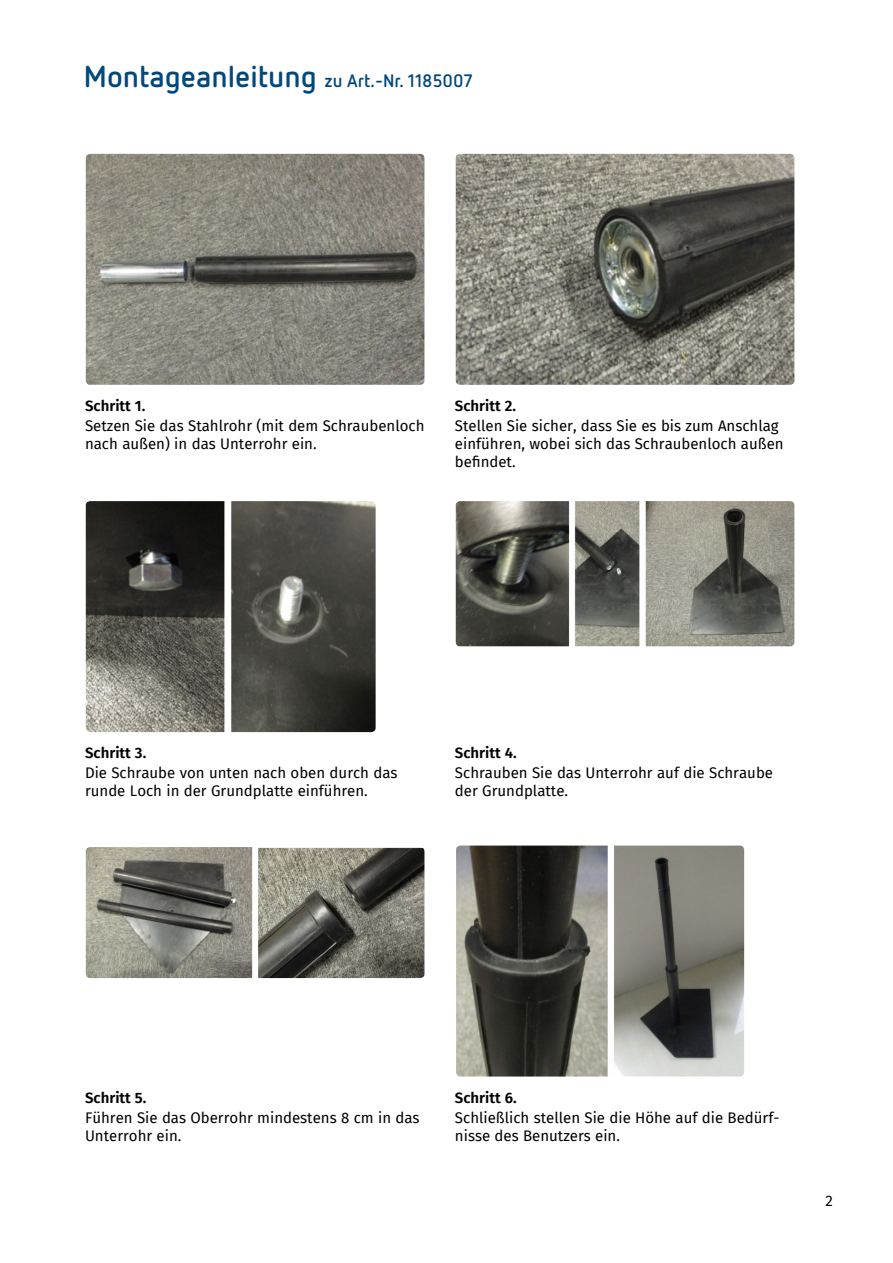
<style>
.page{position:relative;width:893px;height:1263px;background:#fff}
.page>*{position:absolute;margin:0;border:0;box-sizing:border-box;transform-origin:0 0}
.t1{font:700 18px "Netto Pro";color:#00487c}
.t2{font:15px/18px "Fira Sans";color:#000}
.t3{font:600 15px "Fira Sans";color:#000}
.s1{font-size:30px}
</style>
<div class="page">
<img style="left:86px;top:154px;width:338px;height:231px">
<img style="left:86px;top:501px;width:290px;height:231px">
<img style="left:86px;top:847px;width:338px;height:131px">
<img style="left:456px;top:154px;width:338px;height:231px">
<img style="left:456px;top:501px;width:338px;height:145px">
<img style="left:456px;top:845px;width:288px;height:231px">
<p class="t1" style="left:84px;top:69px;width:390px"><span class="s1">Montageanleitung</span> zu Art.-Nr. 1185007</p>
<p class="t3" style="left:85px;top:393px;width:62px">Schritt 1.</p>
<p class="t2" style="left:85px;top:416px;width:341px">Setzen Sie das Stahlrohr (mit dem Schraubenloch nach außen) in das Unterrohr ein.</p>
<p class="t3" style="left:455px;top:393px;width:63px">Schritt 2.</p>
<p class="t2" style="left:455px;top:416px;width:330px">Stellen Sie sicher, dass Sie es bis zum Anschlag einführen, wobei sich das Schraubenloch außen befindet.</p>
<p class="t3" style="left:85px;top:741px;width:63px">Schritt 3.</p>
<p class="t2" style="left:85px;top:764px;width:314px">Die Schraube von unten nach oben durch das runde Loch in der Grundplatte einführen.</p>
<p class="t3" style="left:455px;top:741px;width:63px">Schritt 4.</p>
<p class="t2" style="left:455px;top:764px;width:320px">Schrauben Sie das Unterrohr auf die Schraube der Grundplatte.</p>
<p class="t3" style="left:85px;top:1085px;width:63px">Schritt 5.</p>
<p class="t2" style="left:85px;top:1108px;width:336px">Führen Sie das Oberrohr mindestens 8 cm in das<br>Unterrohr ein.</p>
<p class="t3" style="left:455px;top:1085px;width:63px">Schritt 6.</p>
<p class="t2" style="left:455px;top:1108px;width:326px">Schließlich stellen Sie die Höhe auf die Bedürf&shy;nisse des Benutzers ein.</p>
<p class="t2" style="left:825px;top:1191px;width:9px">2</p>
</div>
